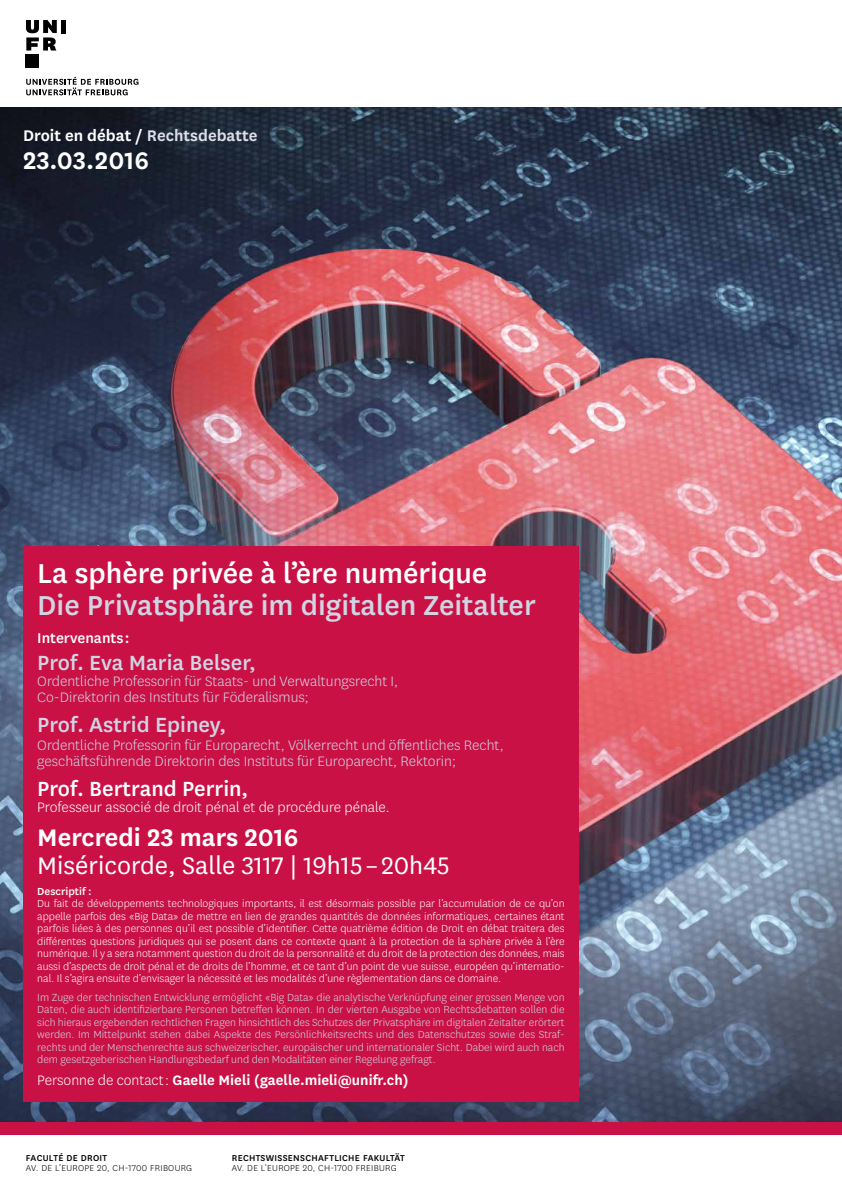
<style>
.page{position:relative;width:842px;height:1191px;background:#fff}
.page>*{position:absolute;margin:0;border:0;box-sizing:border-box;transform-origin:0 0}
.t1{font:500 32px "National Uni Fr";color:#d2d4e3}
.t2{font:500 32px "National Uni Fr";color:#fff}
.t3{font:28px "National Uni Fr";color:#fff}
.t4{font:600 28px "National Uni Fr";color:#fff}
.t5{font:500 24px "National Uni Fr";color:#d2d4e3}
.t6{font:500 24px "National Uni Fr";color:#fff}
.t7{font:600 18px "National Uni Fr";color:#fff}
.t8{font:500 16.5px "National Uni Fr";color:#fff}
.t9{font:300 16px/16px "National Uni Fr";color:#d2d4e3}
.t10{font:600 16px "National Uni Fr";color:#fff}
.t11{font:300 16px "National Uni Fr";color:#fff}
.t12{font:300 12px/12.5px "National Uni Fr";color:#fff;text-align:justify}
.t13{font:300 12px/12.5px "National Uni Fr";color:#d2d4e3;text-align:justify}
.t14{font:500 12px "National Uni Fr";color:#fff}
.t15{font:300 10px "National Uni Fr";letter-spacing:.03em;color:#000}
.t16{font:500 10px "National Uni Fr";letter-spacing:.03em;color:#000}
.s1{color:#dddeea}
.s2{font-weight:300}
</style>
<div class="page">
<img style="left:0;top:108px;width:842px;height:1014px">
<div style="left:0;top:1122px;width:842px;height:12px;background:#c91146"></div>
<svg style="left:26px;top:77px;width:112px;height:18px"></svg>
<div style="left:61px;top:20px;width:5px;height:13px;background:#000"></div>
<div style="left:26px;top:55px;width:13px;height:13px;background:#000"></div>
<svg style="left:26px;top:20px;width:31px;height:31px"></svg>
<div style="left:23px;top:546px;width:556px;height:556px;background:#c91146"></div>
<h3 class="t7" style="left:23px;top:123px;width:236px">Droit en débat / <span class="s1">Rechtsdebatte</span></h3>
<h2 class="t4" style="left:23px;top:141px;width:127px">23.03.2016</h2>
<h1 class="t2" style="left:37px;top:551px;width:451px">La sphère privée à l’ère numérique</h1>
<h1 class="t1" style="left:37px;top:583px;width:500px">Die Privatsphäre im digitalen Zeitalter</h1>
<h3 class="t8" style="left:37px;top:627px;width:94px">Intervenants :</h3>
<h3 class="t5" style="left:37px;top:646px;width:220px">Prof. Eva Maria Belser,</h3>
<h3 class="t9" style="left:37px;top:672px;width:362px">Ordentliche Professorin für Staats- und Verwaltungsrecht I,<br>Co-Direktorin des Instituts für Föderalismus;</h3>
<h3 class="t5" style="left:37px;top:708px;width:190px">Prof. Astrid Epiney,</h3>
<h3 class="t9" style="left:37px;top:737px;width:468px">Ordentliche Professorin für Europarecht, Völkerrecht und öffentliches Recht, geschäftsführende Direktorin des Instituts für Europarecht, Rektorin;</h3>
<h3 class="t6" style="left:37px;top:772px;width:213px">Prof. Bertrand Perrin,</h3>
<h3 class="t11" style="left:37px;top:797px;width:354px">Professeur associé de droit pénal et de procédure pénale.</h3>
<h2 class="t4" style="left:37px;top:818px;width:263px">Mercredi 23 mars 2016</h2>
<h2 class="t3" style="left:37px;top:847px;width:414px">Miséricorde, Salle 3117 | 19h15 – 20h45</h2>
<p class="t14" style="left:37px;top:883px;width:56px">Descriptif :</p>
<p class="t12" style="left:37px;top:897px;width:529px">Du fait de développements technologiques importants, il est désormais possible par l’accumulation de ce qu’on appelle parfois des «Big Data» de mettre en lien de grandes quantités de données informatiques, certaines étant parfois liées à des personnes qu’il est possible d’identifier. Cette quatrième édition de Droit en débat traitera des différentes questions juridiques qui se posent dans ce contexte quant à la protection de la sphère privée à l’ère numérique. Il y a sera notamment question du droit de la personnalité et du droit de la protection des données, mais aussi d’aspects de droit pénal et de droits de l’homme, et ce tant d’un point de vue suisse, européen qu’internatio&shy;nal. Il s’agira ensuite d’envisager la nécessité et les modalités d’une règlementation dans ce domaine.</p>
<p class="t13" style="left:37px;top:990px;width:529px">Im Zuge der technischen Entwicklung ermöglicht «Big Data» die analytische Verknüpfung einer grossen Menge von Daten, die auch identifizierbare Personen betreffen können. In der vierten Ausgabe von Rechtsdebatten sollen die sich hieraus ergebenden rechtlichen Fragen hinsichtlich des Schutzes der Privatsphäre im digitalen Zeitalter erörtert werden. Im Mittelpunkt stehen dabei Aspekte des Persönlichkeitsrechts und des Datenschutzes sowie des Straf&shy;rechts und der Menschenrechte aus schweizerischer, europäischer und internationaler Sicht. Dabei wird auch nach dem gesetzgeberischen Handlungsbedarf und den Modalitäten einer Regelung gefragt.</p>
<h3 class="t10" style="left:37px;top:1068px;width:373px"><span class="s2">Personne de contact :</span> Gaelle Mieli (gaelle.mieli@unifr.ch)</h3>
<p class="t16" style="left:26px;top:1150px;width:83px">FACULTÉ DE DROIT</p>
<p class="t15" style="left:26px;top:1161px;width:168px">AV. DE L’EUROPE 20, CH-1700 FRIBOURG</p>
<p class="t16" style="left:232px;top:1150px;width:175px">RECHTSWISSENSCHAFTLICHE FAKULTÄT</p>
<p class="t15" style="left:232px;top:1161px;width:166px">AV. DE L’EUROPE 20, CH-1700 FREIBURG</p>
</div>
